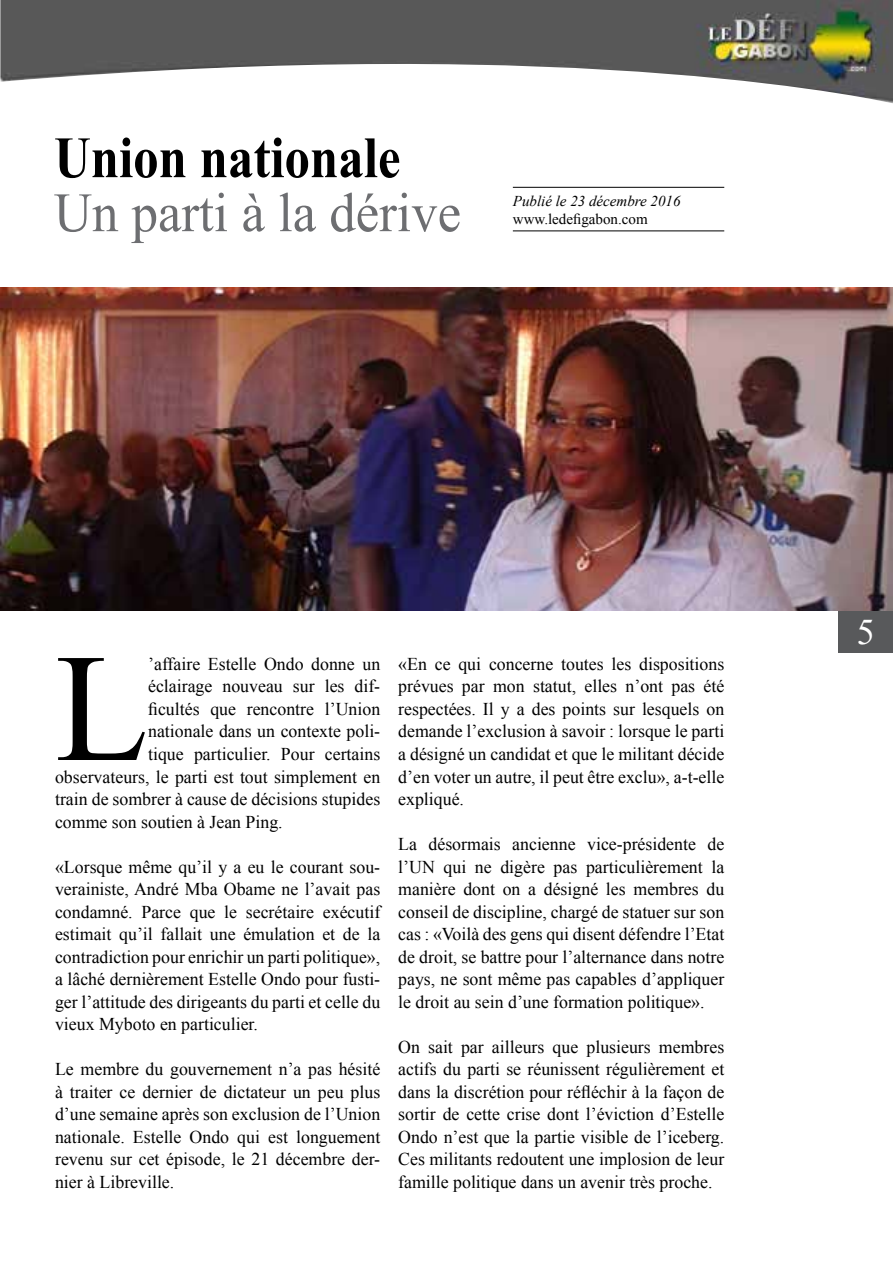
<style>
.page{position:relative;width:893px;height:1263px;background:#fff}
.page>*{position:absolute;margin:0;border:0;box-sizing:border-box;transform-origin:0 0}
.t1{font:153.9px "Times New Roman";color:#000}
.t2{font:700 58.5px "Times New Roman";color:#000;scale:.87 1}
.t3{font:55.5px "Times New Roman";color:#6d6e71;scale:.95 1}
.t4{font:36px "Times New Roman";color:#fff}
.t5{font:18px/22.5px "Times New Roman";color:#000;text-align:justify}
.t6{font:italic 15px "Times New Roman";color:#000}
.t7{font:15px "Times New Roman";color:#000}
</style>
<div class="page">
<div style="left:839px;top:610px;width:54px;height:43px;background:#58595b"></div>
<img style="left:1px;top:0;width:892px;height:103px">
<img style="left:0;top:0;width:1px;height:298px">
<hr style="left:513px;top:231px;width:211px;height:1px;background:#000">
<hr style="left:513px;top:187px;width:211px;height:1px;background:#000">
<img style="left:0;top:287px;width:893px;height:323px">
<h2 class="t2" style="left:54px;top:115px;width:400px">Union nationale</h2>
<h3 class="t3" style="left:54px;top:173px;width:430px">Un parti à la dérive</h3>
<p class="t6" style="left:513px;top:191px;width:169px">Publié le 23 décembre 2016</p>
<p class="t7" style="left:513px;top:208px;width:136px">www.ledefigabon.com</p>
<h1 class="t1" style="left:55px;top:600px;width:95px">L</h1>
<p class="t5" style="left:148px;top:652px;width:234px">’affaire Estelle Ondo donne un</p>
<p class="t5" style="left:148px;top:675px;width:234px">éclairage nouveau sur les dif-</p>
<p class="t5" style="left:148px;top:697px;width:234px">ficultés que rencontre l’Union</p>
<p class="t5" style="left:148px;top:720px;width:234px">nationale dans un contexte poli-</p>
<p class="t5" style="left:148px;top:742px;width:234px">tique particulier. Pour certains</p>
<p class="t5" style="left:55px;top:765px;width:327px">observateurs, le parti est tout simplement en</p>
<p class="t5" style="left:55px;top:787px;width:327px">train de sombrer à cause de décisions stupides</p>
<p class="t5" style="left:55px;top:810px;width:229px">comme son soutien à Jean Ping.</p>
<p class="t5" style="left:55px;top:855px;width:327px">«Lorsque même qu’il y a eu le courant sou&shy;verainiste, André Mba Obame ne l’avait pas condamné. Parce que le secrétaire exécutif estimait qu’il fallait une émulation et de la contradiction pour enrichir un parti politique», a lâché dernièrement Estelle Ondo pour fusti&shy;ger l’attitude des dirigeants du parti et celle du vieux Myboto en particulier.</p>
<p class="t5" style="left:55px;top:1057px;width:327px">Le membre du gouvernement n’a pas hésité à traiter ce dernier de dictateur un peu plus d’une semaine après son exclusion de l’Union nationale. Estelle Ondo qui est longuement revenu sur cet épisode, le 21 décembre der&shy;nier à Libreville.</p>
<p class="t5" style="left:398px;top:652px;width:328px">«En ce qui concerne toutes les dispositions prévues par mon statut, elles n’ont pas été respectées. Il y a des points sur lesquels on demande l’exclusion à savoir : lorsque le parti a désigné un candidat et que le militant décide d’en voter un autre, il peut être exclu», a-t-elle expliqué.</p>
<p class="t5" style="left:398px;top:832px;width:328px">La désormais ancienne vice-présidente de l’UN qui ne digère pas particulièrement la manière dont on a désigné les membres du conseil de discipline, chargé de statuer sur son cas : «Voilà des gens qui disent défendre l’Etat de droit, se battre pour l’alternance dans notre pays, ne sont même pas capables d’appliquer le droit au sein d’une formation politique».</p>
<p class="t5" style="left:398px;top:1035px;width:328px">On sait par ailleurs que plusieurs membres actifs du parti se réunissent régulièrement et dans la discrétion pour réfléchir à la façon de sortir de cette crise dont l’éviction d’Estelle Ondo n’est que la partie visible de l’iceberg.<br>Ces militants redoutent une implosion de leur famille politique dans un avenir très proche.</p>
<h3 class="t4" style="left:857px;top:606px;width:19px">5</h3>
</div>
